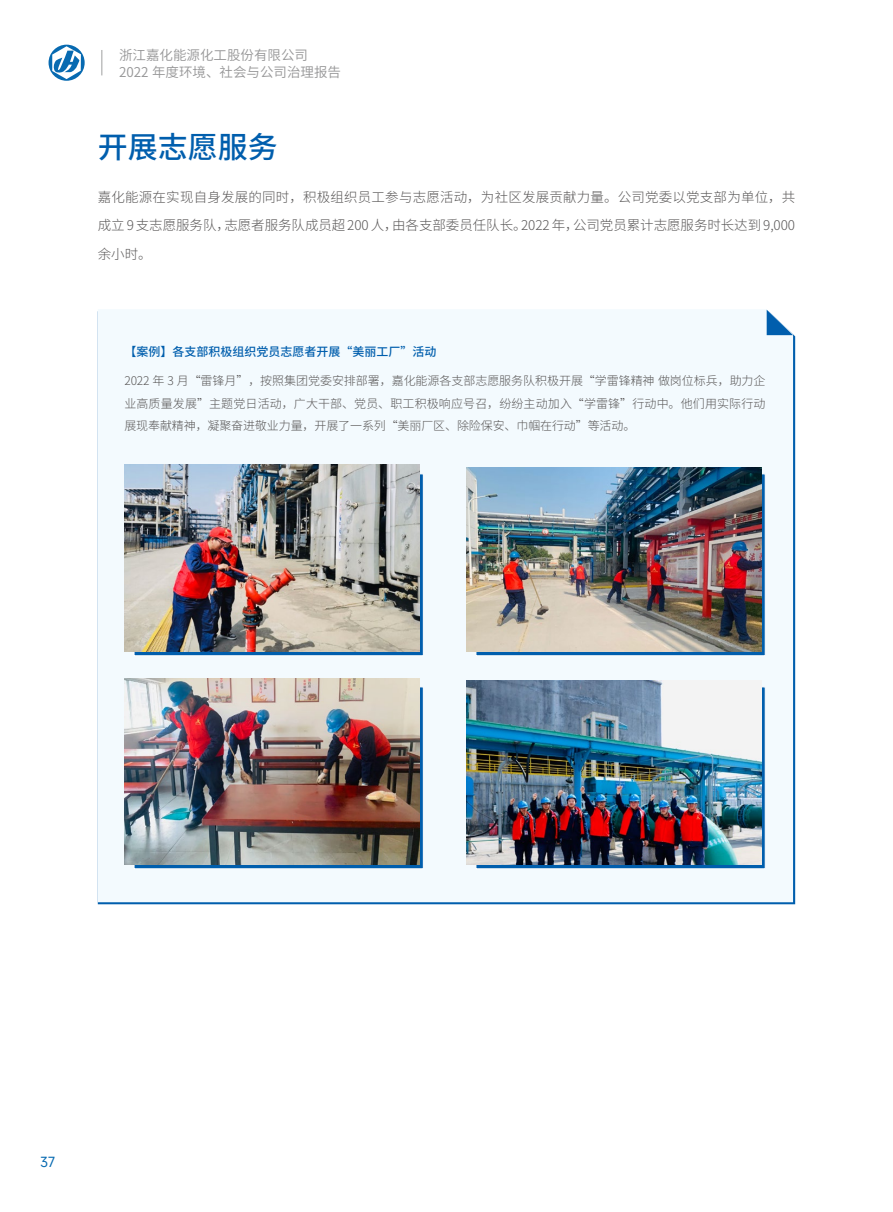
<style>
.page{position:relative;width:893px;height:1212px;background:#fff}
.page>*{position:absolute;margin:0;border:0;box-sizing:border-box;transform-origin:0 0}
.t1{font:500 30px "Source Han Sans CN";color:#005ead}
.t2{font:300 13.5px/28.5px "Source Han Sans CN";letter-spacing:-.005em;color:#595757;text-align:justify}
.t3{font:13.5px/16.2px "Source Han Sans CN";color:#969697}
.t4{font:13.5px "Mi Sans";color:#076ab1}
.t5{font:300 12px/22.5px "Source Han Sans CN";letter-spacing:-.01em;color:#595757;text-align:justify}
.t6{font:500 12px "Source Han Sans CN";color:#005ead}
</style>
<div class="page">
<svg style="left:49px;top:45px;width:36px;height:36px"></svg>
<svg style="left:102px;top:50px;width:1px;height:25px"></svg>
<div style="left:98px;top:309px;width:695px;height:593px;background:#f3fafe"></div>
<svg style="left:767px;top:310px;width:26px;height:25px"></svg>
<div style="left:134px;top:474px;width:289px;height:182px;background:#005ead;border:1px solid #fff"></div>
<div style="left:134px;top:687px;width:289px;height:182px;background:linear-gradient(to right,#005ead,#005ead)"></div>
<div style="left:476px;top:474px;width:289px;height:182px;background:#005ead;border:1px solid #fff"></div>
<div style="left:476px;top:687px;width:289px;height:182px;background:#005ead"></div>
<img style="left:124px;top:465px;width:296px;height:187px">
<img style="left:124px;top:678px;width:296px;height:186px">
<img style="left:466px;top:468px;width:296px;height:184px">
<img style="left:466px;top:681px;width:296px;height:184px">
<p class="t3" style="left:119px;top:48px;width:224px">浙江嘉化能源化工股份有限公司<br>2022 年度环境、社会与公司治理报告</p>
<h1 class="t1" style="left:98px;top:130px;width:182px">开展志愿服务</h1>
<p class="t2" style="left:98px;top:183px;width:699px">嘉化能源在实现自身发展的同时，积极组织员工参与志愿活动，为社区发展贡献力量。公司党委以党支部为单位，共成立 9 支志愿服务队，志愿者服务队成员超 200 人，由各支部委员任队长。2022 年，公司党员累计志愿服务时长达到 9,000余小时。</p>
<p class="t6" style="left:124px;top:345px;width:313px">【案例】各支部积极组织党员志愿者开展“美丽工厂”活动</p>
<p class="t5" style="left:124px;top:370px;width:643px">2022 年 3 月“雷锋月”，按照集团党委安排部署，嘉化能源各支部志愿服务队积极开展“学雷锋精神 做岗位标兵，助力企业高质量发展”主题党日活动，广大干部、党员、职工积极响应号召，纷纷主动加入“学雷锋”行动中。他们用实际行动展现奉献精神，凝聚奋进敬业力量，开展了一系列“美丽厂区、除险保安、巾帼在行动”等活动。</p>
<p class="t4" style="left:40px;top:1153px;width:17px">37</p>
</div>
